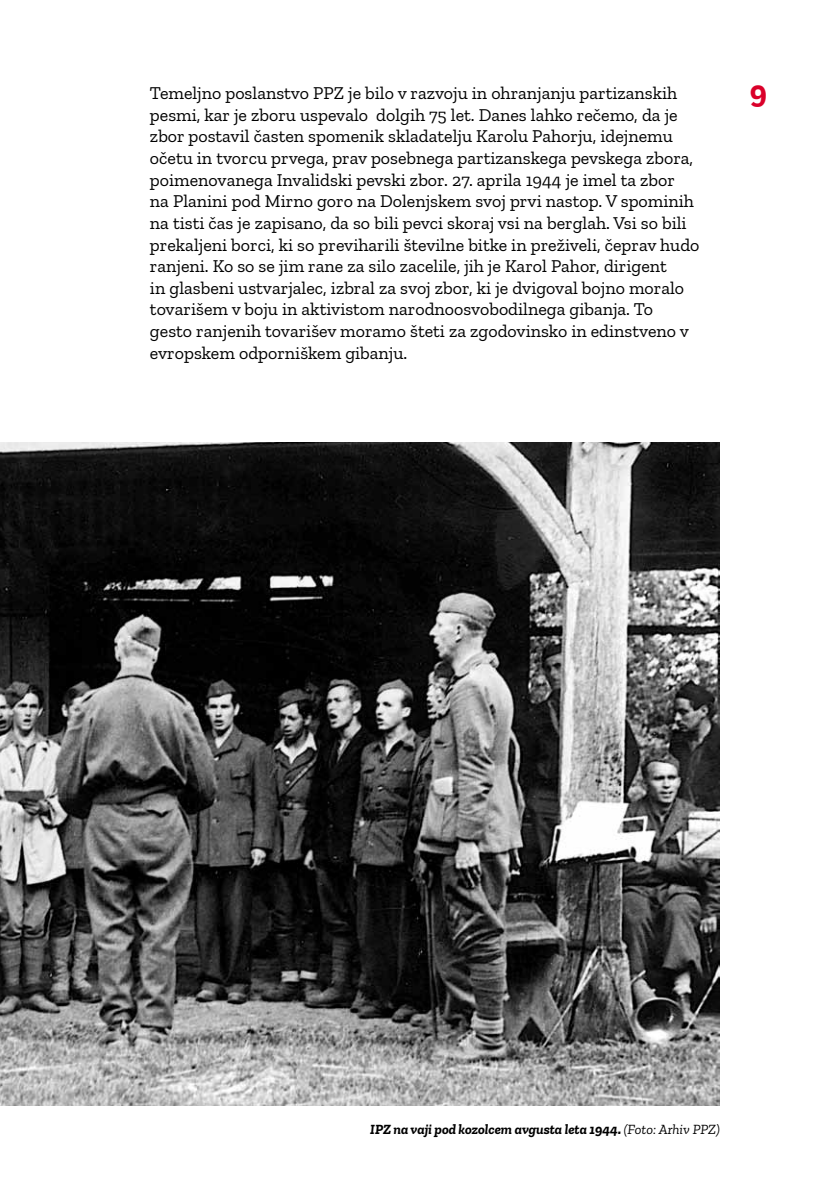
<style>
.page{position:relative;width:840px;height:1191px;background:#fff}
.page>*{position:absolute;margin:0;border:0;box-sizing:border-box;transform-origin:0 0}
.t1{font:700 32px "Zilla Slab";color:#da002a}
.t2{font:18px/21.6px "Zilla Slab";color:#000}
.t3{font:italic 700 14px "Zilla Slab";color:#000}
.s1{font-weight:400}
</style>
<div class="page">
<img style="left:0;top:442px;width:719px;height:664px">
<p class="t2" style="left:150px;top:83px;width:528px">Temeljno poslanstvo PPZ je bilo v razvoju in ohranjanju partizanskih</p>
<h1 class="t1" style="left:749px;top:73px;width:19px">9</h1>
<p class="t2" style="left:150px;top:104px;width:550px">pesmi, kar je zboru uspevalo dolgih 75 let. Danes lahko rečemo, da je zbor postavil časten spomenik skladatelju Karolu Pahorju, idejnemu očetu in tvorcu prvega, prav posebnega partizanskega pevskega zbora, poimenovanega Invalidski pevski zbor. 27. aprila 1944 je imel ta zbor<br>na Planini pod Mirno goro na Dolenjskem svoj prvi nastop. V spominih na tisti čas je zapisano, da so bili pevci skoraj vsi na berglah. Vsi so bili prekaljeni borci, ki so previharili številne bitke in preživeli, čeprav hudo ranjeni. Ko so se jim rane za silo zacelile, jih je Karol Pahor, dirigent<br>in glasbeni ustvarjalec, izbral za svoj zbor, ki je dvigoval bojno moralo tovarišem v boju in aktivistom narodnoosvobodilnega gibanja. To gesto ranjenih tovarišev moramo šteti za zgodovinsko in edinstveno v evropskem odporniškem gibanju.</p>
<p class="t3" style="left:370px;top:1121px;width:351px">IPZ na vaji pod kozolcem avgusta leta 1944. <span class="s1">(Foto: Arhiv PPZ)</span></p>
</div>
